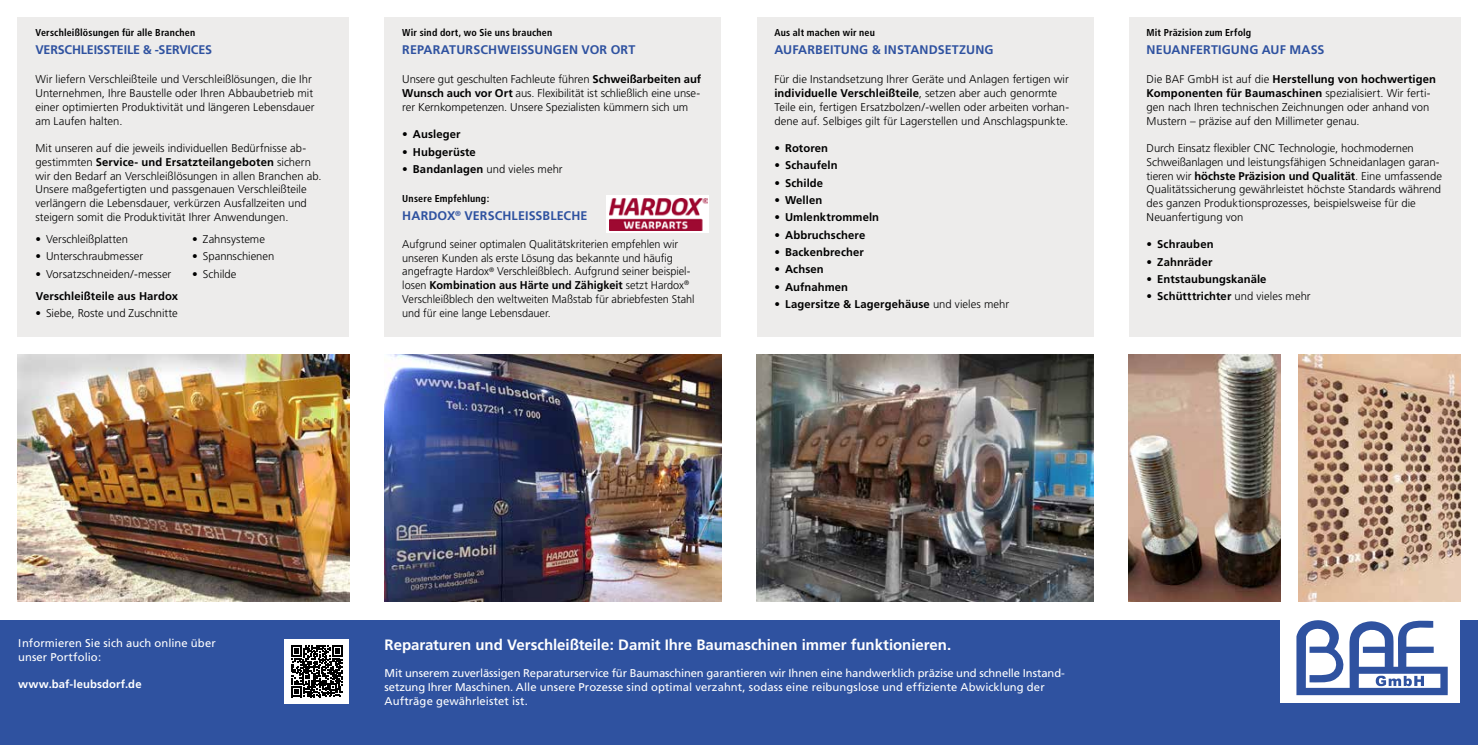
<style>
.page{position:relative;width:1478px;height:745px;background:#fff}
.page>*{position:absolute;margin:0;border:0;box-sizing:border-box;transform-origin:0 0}
.t1{font:700 15px "Frutiger";letter-spacing:-.005em;color:#fff}
.t2{font:700 12.5px "Frutiger";letter-spacing:.01em;color:#2f52a0}
.t3{font:700 12.5px "Frutiger";letter-spacing:-.015em;color:#2f52a0}
.t4{font:300 11.25px/13.8px "Frutiger";color:#000}
.t5{font:11.25px/13.8px "Frutiger";color:#fff}
.t6{font:700 11.25px "Frutiger";letter-spacing:.01em;color:#000}
.t7{font:700 11.25px "Frutiger";letter-spacing:.01em;color:#fff}
.t8{font:700 condensed 10px "Frutiger";letter-spacing:.015em;color:#000}
.s1{font-weight:700}
.s2{font-weight:300}
</style>
<div class="page">
<div style="left:0;top:620px;width:1478px;height:124px;background:#2f52a0"></div>
<div style="left:285px;top:638px;width:64px;height:65px;background:#fff"></div>
<svg style="left:291px;top:645px;width:52px;height:51px"></svg>
<div style="left:1280px;top:606px;width:180px;height:96px;background:#fff"></div>
<svg style="left:1296px;top:620px;width:151px;height:74px"></svg>
<img style="left:18px;top:354px;width:331px;height:247px">
<img style="left:384px;top:354px;width:337px;height:247px">
<div style="left:18px;top:18px;width:331px;height:319px;background:#edeceb"></div>
<div style="left:384px;top:18px;width:337px;height:319px;background:#edeceb"></div>
<img style="left:756px;top:354px;width:337px;height:247px">
<img style="left:1129px;top:354px;width:151px;height:247px">
<img style="left:1298px;top:354px;width:162px;height:247px">
<div style="left:756px;top:18px;width:337px;height:319px;background:#edeceb"></div>
<div style="left:1129px;top:18px;width:331px;height:319px;background:#edeceb"></div>
<svg style="left:607px;top:195px;width:102px;height:37px"></svg>
<img style="left:609px;top:198px;width:98px;height:32px">
<p class="t8" style="left:35px;top:26px;width:161px">Verschleißlösungen für alle Branchen</p>
<p class="t3" style="left:35px;top:43px;width:178px">VERSCHLEISSTEILE &amp; -SERVICES</p>
<p class="t4" style="left:35px;top:73px;width:280px">Wir liefern Verschleißteile und Verschleißlösungen, die Ihr Unternehmen, Ihre Baustelle oder Ihren Abbaubetrieb mit einer optimierten Produktivität und längeren Lebensdauer am Laufen halten.</p>
<p class="t4" style="left:35px;top:141px;width:288px">Mit unseren auf die jeweils individuellen Bedürfnisse ab&shy;gestimmten <span class="s1">Service- und Ersatzteilangeboten</span> sichern wir den Bedarf an Verschleißlösungen in allen Branchen ab.<br>Unsere maßgefertigten und passgenauen Verschleißteile verlängern die Lebensdauer, verkürzen Ausfallzeiten und steigern somit die Produktivität Ihrer Anwendungen.</p>
<p class="t4" style="left:35px;top:232px;width:94px">• Verschleißplatten</p>
<p class="t4" style="left:35px;top:249px;width:109px">• Unterschraubmesser</p>
<p class="t4" style="left:35px;top:267px;width:137px">• Vorsatzschneiden/-messer</p>
<p class="t6" style="left:36px;top:289px;width:144px">Verschleißteile aus Hardox</p>
<p class="t4" style="left:35px;top:306px;width:144px">• Siebe, Roste und Zuschnitte</p>
<p class="t4" style="left:192px;top:232px;width:74px">• Zahnsysteme</p>
<p class="t4" style="left:192px;top:249px;width:84px">• Spannschienen</p>
<p class="t4" style="left:192px;top:267px;width:46px">• Schilde</p>
<p class="t8" style="left:402px;top:26px;width:151px">Wir sind dort, wo Sie uns brauchen</p>
<p class="t2" style="left:402px;top:43px;width:235px">REPARATURSCHWEISSUNGEN VOR ORT</p>
<p class="t4" style="left:402px;top:73px;width:300px;text-align:justify">Unsere gut geschulten Fachleute führen <span class="s1">Schweißarbeiten auf Wunsch auch vor Ort</span> aus. Flexibilität ist schließlich eine unse&shy;rer Kernkompetenzen. Unsere Spezialisten kümmern sich um</p>
<p class="t6" style="left:402px;top:128px;width:60px"><span class="s2">•</span> Ausleger</p>
<p class="t6" style="left:402px;top:145px;width:75px"><span class="s2">•</span> Hubgerüste</p>
<p class="t4" style="left:402px;top:162px;width:162px">• <span class="s1">Bandanlagen</span> und vieles mehr</p>
<p class="t8" style="left:402px;top:192px;width:89px">Unsere Empfehlung:</p>
<p class="t2" style="left:402px;top:208px;width:187px">HARDOX<sup>®</sup> VERSCHLEISSBLECHE</p>
<p class="t4" style="left:402px;top:237px;width:294px">Aufgrund seiner optimalen Qualitätskriterien empfehlen wir unseren Kunden als erste Lösung das bekannte und häufig angefragte Hardox<sup>®</sup> Verschleißblech. Aufgrund seiner beispiel&shy;losen <span class="s1">Kombination aus Härte und Zähigkeit</span> setzt Hardox<sup>® </sup>Verschleißblech den weltweiten Maßstab für abriebfesten Stahl und für eine lange Lebensdauer.</p>
<p class="t8" style="left:774px;top:26px;width:102px">Aus alt machen wir neu</p>
<p class="t2" style="left:774px;top:43px;width:221px">AUFARBEITUNG &amp; INSTANDSETZUNG</p>
<p class="t4" style="left:774px;top:73px;width:296px">Für die Instandsetzung Ihrer Geräte und Anlagen fertigen wir <span class="s1">individuelle Verschleißteile</span>, setzen aber auch genormte Teile ein, fertigen Ersatzbolzen/-wellen oder arbeiten vorhan&shy;dene auf. Selbiges gilt für Lagerstellen und Anschlagspunkte.</p>
<p class="t6" style="left:774px;top:141px;width:55px"><span class="s2">•</span> Rotoren</p>
<p class="t6" style="left:774px;top:159px;width:65px"><span class="s2">•</span> Schaufeln</p>
<p class="t6" style="left:774px;top:176px;width:50px"><span class="s2">•</span> Schilde</p>
<p class="t6" style="left:774px;top:193px;width:49px"><span class="s2">•</span> Wellen</p>
<p class="t6" style="left:774px;top:211px;width:106px"><span class="s2">•</span> Umlenktrommeln</p>
<p class="t6" style="left:774px;top:228px;width:92px"><span class="s2">•</span> Abbruchschere</p>
<p class="t6" style="left:774px;top:245px;width:91px"><span class="s2">•</span> Backenbrecher</p>
<p class="t6" style="left:774px;top:262px;width:51px"><span class="s2">•</span> Achsen</p>
<p class="t6" style="left:774px;top:280px;width:75px"><span class="s2">•</span> Aufnahmen</p>
<p class="t6" style="left:774px;top:297px;width:236px"><span class="s2">•</span> Lagersitze &amp; Lagergehäuse <span class="s2">und vieles mehr</span></p>
<p class="t8" style="left:1146px;top:26px;width:106px">Mit Präzision zum Erfolg</p>
<p class="t2" style="left:1146px;top:43px;width:179px">NEUANFERTIGUNG AUF MASS</p>
<p class="t4" style="left:1146px;top:73px;width:291px">Die BAF GmbH ist auf die <span class="s1">Herstellung von hochwertigen Komponenten für Baumaschinen</span> spezialisiert. Wir ferti&shy;gen nach Ihren technischen Zeichnungen oder anhand von Mustern – präzise auf den Millimeter genau.</p>
<p class="t4" style="left:1146px;top:141px;width:297px">Durch Einsatz flexibler CNC Technologie, hochmodernen Schweißanlagen und leistungsfähigen Schneidanlagen garan&shy;tieren wir <span class="s1">höchste Präzision und Qualität</span>. Eine umfassende Qualitätssicherung gewährleistet höchste Standards während des ganzen Produktionsprozesses, beispielsweise für die Neuanfertigung von</p>
<p class="t6" style="left:1146px;top:238px;width:69px"><span class="s2">•</span> Schrauben</p>
<p class="t6" style="left:1146px;top:255px;width:67px"><span class="s2">•</span> Zahnräder</p>
<p class="t6" style="left:1146px;top:272px;width:121px">• Entstaubungskanäle</p>
<p class="t6" style="left:1146px;top:289px;width:166px">• Schütttrichter <span class="s2">und vieles mehr</span></p>
<p class="t5" style="left:18px;top:636px;width:199px">Informieren Sie sich auch online über unser Portfolio:</p>
<p class="t7" style="left:18px;top:677px;width:125px">www.baf-leubsdorf.de</p>
<h1 class="t1" style="left:385px;top:635px;width:568px">Reparaturen und Verschleißteile: Damit Ihre Baumaschinen immer funktionieren.</h1>
<p class="t5" style="left:385px;top:666px;width:682px">Mit unserem zuverlässigen Reparaturservice für Baumaschinen garantieren wir Ihnen eine handwerklich präzise und schnelle Instand&shy;setzung Ihrer Maschinen. Alle unsere Prozesse sind optimal verzahnt, sodass eine reibungslose und effiziente Abwicklung der<br>Aufträge gewährleistet ist.</p>
</div>
